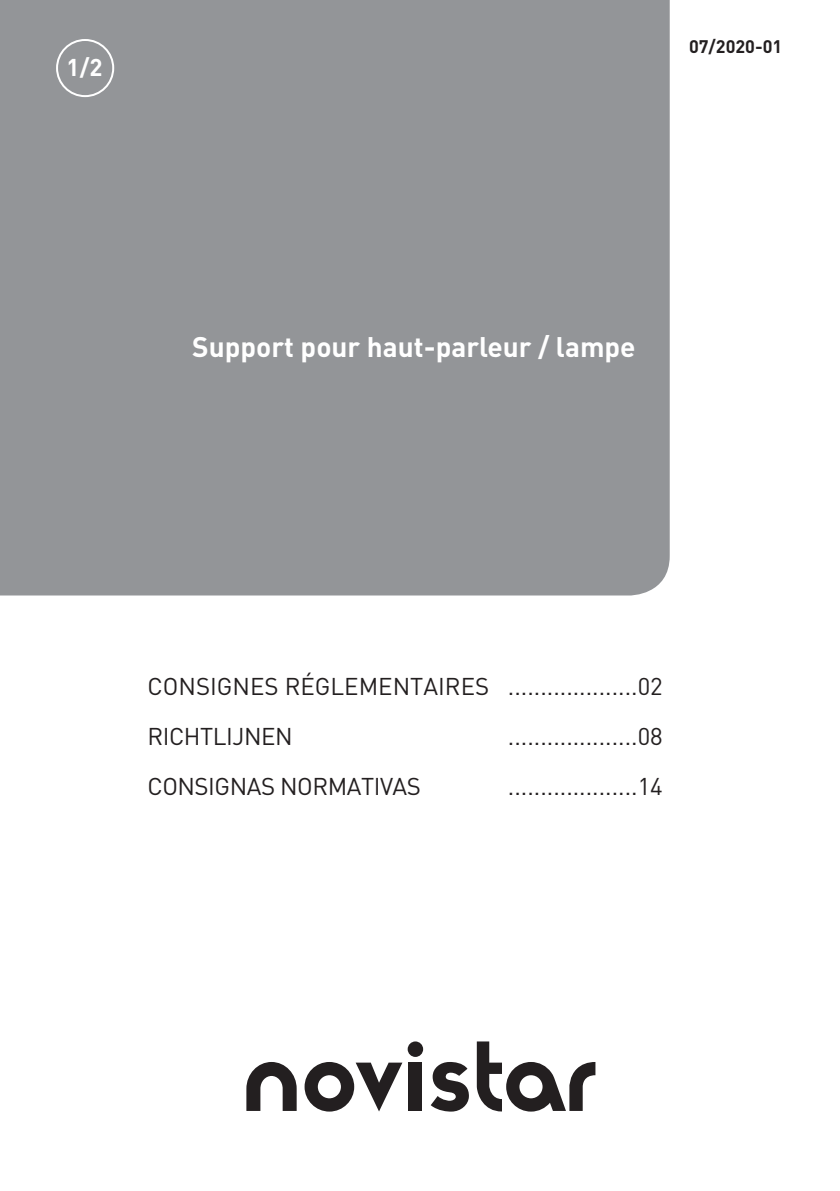
<style>
.page{position:relative;width:840px;height:1191px;background:#fff}
.page>*{position:absolute;margin:0;border:0;box-sizing:border-box;transform-origin:0 0}
.Product_Name{font:700 28px "DIN Pro";color:#fff}
.t1{font:24px "DIN Pro";letter-spacing:-.02em;color:#231f20}
.t2{font:24px "DIN Pro";color:#231f20}
.Body{font:700 24px "DIN Pro";color:#fff}
.Body-2{font:700 18px "DIN Pro";color:#231f20}
</style>
<div class="page">
<div style="left:0;top:0;width:669px;height:595px;background:#939598"></div>
<div style="left:56px;top:39px;width:58px;height:58px;border:2px solid #fff;border-radius:50%"></div>
<svg style="left:430px;top:1062px;width:39px;height:49px"></svg>
<svg style="left:476px;top:1041px;width:119px;height:70px"></svg>
<svg style="left:246px;top:1062px;width:50px;height:49px"></svg>
<div style="left:408px;top:1062px;width:13px;height:49px;background:#231f20"></div>
<div style="left:407px;top:1041px;width:16px;height:16px;background:#231f20;border-radius:50%"></div>
<svg style="left:304px;top:1062px;width:98px;height:49px"></svg>
<p class="Body" style="left:67px;top:51px;width:37px">1/2</p>
<p class="Body-2" style="left:688px;top:35px;width:95px">07/2020-01</p>
<p class="Product_Name" style="left:192px;top:328px;width:444px">Support pour haut-parleur / lampe</p>
<p class="t2" style="left:147px;top:669px;width:516px">CONSIGNES RÉGLEMENTAIRES ....................02</p>
<p class="t1" style="left:147px;top:719px;width:146px">RICHTLIJNEN</p>
<p class="t1" style="left:507px;top:719px;width:156px">....................08</p>
<p class="t1" style="left:147px;top:769px;width:275px">CONSIGNAS NORMATIVAS</p>
<p class="t1" style="left:507px;top:769px;width:156px">....................14</p>
</div>
